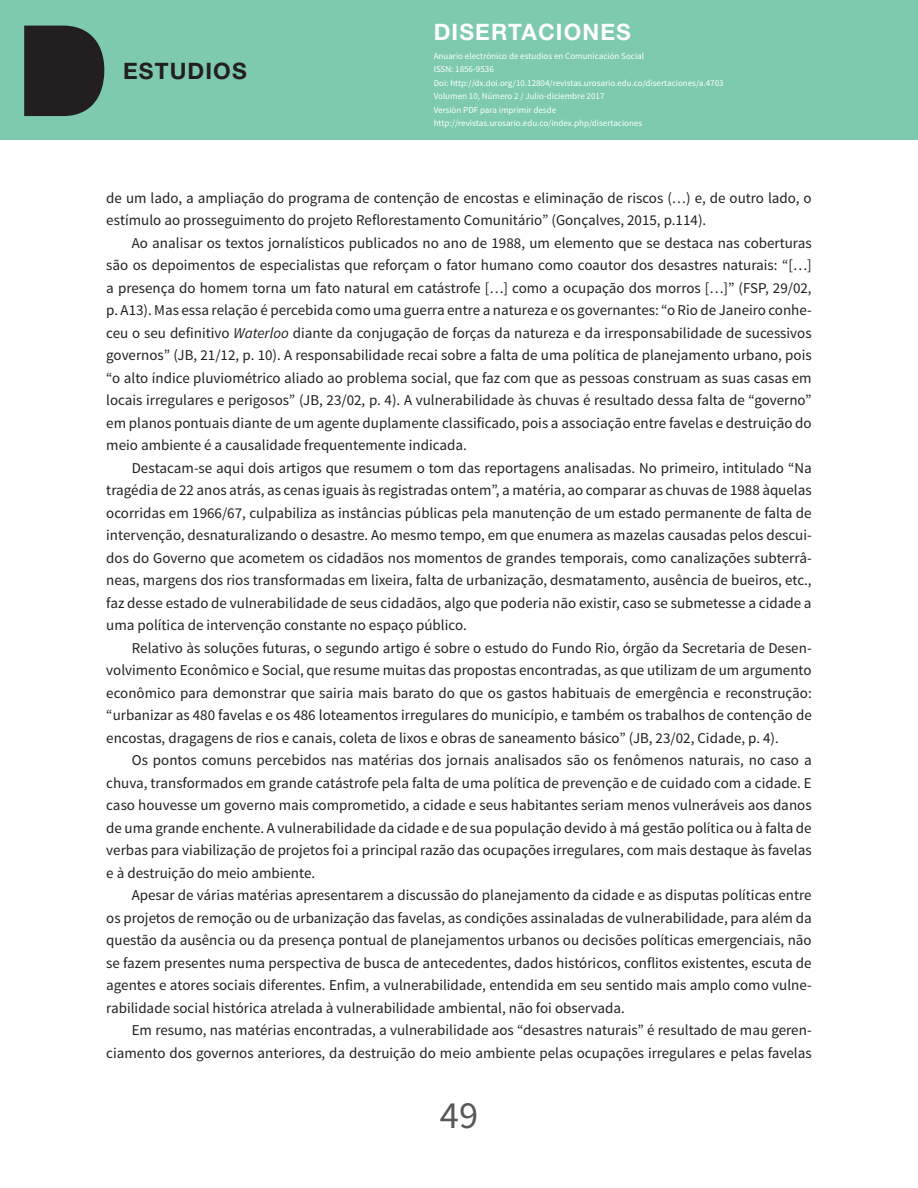
<style>
.page{position:relative;width:918px;height:1188px;background:#fff}
.page>*{position:absolute;margin:0;border:0;box-sizing:border-box;transform-origin:0 0}
.t1{font:38.4px "Source Sans Pro";color:#57585a}
.t2{font:700 22.65px "Helvetica Neue LT Std";letter-spacing:.05em;color:#fff}
.t3{font:700 22.65px "Helvetica Neue LT Std";letter-spacing:.05em;color:#231f20}
.p2{font:15px/22.5px "Source Sans Pro";color:#231f20;text-align:justify}
.t4{font:9px/13.5px "Source Sans Pro";color:#fff}
.s1{font-style:inherit}
.s2{font-style:italic}
</style>
<div class="page">
<div style="left:0;top:0;width:918px;height:139px;background:#7dcaae"></div>
<svg style="left:24px;top:26px;width:80px;height:90px;background:#2b2e2d"></svg>
<h2 class="t3" style="left:123px;top:57px;width:125px">ESTUDIOS</h2>
<h2 class="t2" style="left:434px;top:18px;width:199px">DISERTACIONES</h2>
<p class="t4" style="left:434px;top:49px;width:292px">Anuario electrónico de estudios en Comunicación Social<br><span class="s1">ISSN</span>: 1856-9536<br>Doi: http://dx.doi.org/10.12804/revistas.urosario.edu.co/disertaciones/a.4703<br>Volumen 10, Número 2 / Julio-diciembre 2017<br>Versión <span class="s1">PDF</span> para imprimir desde http://revistas.urosario.edu.co/index.php/disertaciones</p>
<p class="p2" style="left:106px;top:187px;width:707px">de um lado, a ampliação do programa de contenção de encostas e eliminação de riscos (…) e, de outro lado, o estímulo ao prosseguimento do projeto Reflorestamento Comunitário” (Gonçalves, 2015, p.114).</p>
<p class="p2" style="left:106px;top:232px;width:707px;text-indent:26px">Ao analisar os textos jornalísticos publicados no ano de 1988, um elemento que se destaca nas coberturas são os depoimentos de especialistas que reforçam o fator humano como coautor dos desastres naturais: “[…] a presença do homem torna um fato natural em catástrofe […] como a ocupação dos morros […]” (<span class="s1">FSP</span>, 29/02, p. A13). Mas essa relação é percebida como uma guerra entre a natureza e os governantes: “o Rio de Janeiro conhe&shy;ceu o seu definitivo <span class="s2">Waterloo</span> diante da conjugação de forças da natureza e da irresponsabilidade de sucessivos governos” (<span class="s1">JB</span>, 21/12, p. 10). A responsabilidade recai sobre a falta de uma política de planejamento urbano, pois “o alto índice pluviométrico aliado ao problema social, que faz com que as pessoas construam as suas casas em locais irregulares e perigosos” (<span class="s1">JB</span>, 23/02, p. 4). A vulnerabilidade às chuvas é resultado dessa falta de “governo” em planos pontuais diante de um agente duplamente classificado, pois a associação entre favelas e destruição do meio ambiente é a causalidade frequentemente indicada.</p>
<p class="p2" style="left:106px;top:457px;width:707px;text-indent:26px">Destacam-se aqui dois artigos que resumem o tom das reportagens analisadas. No primeiro, intitulado “Na tragédia de 22 anos atrás, as cenas iguais às registradas ontem”, a matéria, ao comparar as chuvas de 1988 àquelas ocorridas em 1966/67, culpabiliza as instâncias públicas pela manutenção de um estado permanente de falta de intervenção, desnaturalizando o desastre. Ao mesmo tempo, em que enumera as mazelas causadas pelos descui&shy;dos do Governo que acometem os cidadãos nos momentos de grandes temporais, como canalizações subterrâ&shy;neas, margens dos rios transformadas em lixeira, falta de urbanização, desmatamento, ausência de bueiros, etc., faz desse estado de vulnerabilidade de seus cidadãos, algo que poderia não existir, caso se submetesse a cidade a uma política de intervenção constante no espaço público.</p>
<p class="p2" style="left:106px;top:637px;width:707px;text-indent:26px">Relativo às soluções futuras, o segundo artigo é sobre o estudo do Fundo Rio, órgão da Secretaria de Desen&shy;volvimento Econômico e Social, que resume muitas das propostas encontradas, as que utilizam de um argumento econômico para demonstrar que sairia mais barato do que os gastos habituais de emergência e reconstrução: “urbanizar as 480 favelas e os 486 loteamentos irregulares do município, e também os trabalhos de contenção de encostas, dragagens de rios e canais, coleta de lixos e obras de saneamento básico” (<span class="s1">JB</span>, 23/02, Cidade, p. 4).</p>
<p class="p2" style="left:106px;top:749px;width:707px;text-indent:26px">Os pontos comuns percebidos nas matérias dos jornais analisados são os fenômenos naturais, no caso a chuva, transformados em grande catástrofe pela falta de uma política de prevenção e de cuidado com a cidade. E caso houvesse um governo mais comprometido, a cidade e seus habitantes seriam menos vulneráveis aos danos de uma grande enchente. A vulnerabilidade da cidade e de sua população devido à má gestão política ou à falta de verbas para viabilização de projetos foi a principal razão das ocupações irregulares, com mais destaque às favelas e à destruição do meio ambiente.</p>
<p class="p2" style="left:106px;top:884px;width:707px;text-indent:26px">Apesar de várias matérias apresentarem a discussão do planejamento da cidade e as disputas políticas entre os projetos de remoção ou de urbanização das favelas, as condições assinaladas de vulnerabilidade, para além da questão da ausência ou da presença pontual de planejamentos urbanos ou decisões políticas emergenciais, não se fazem presentes numa perspectiva de busca de antecedentes, dados históricos, conflitos existentes, escuta de agentes e atores sociais diferentes. Enfim, a vulnerabilidade, entendida em seu sentido mais amplo como vulne&shy;rabilidade social histórica atrelada à vulnerabilidade ambiental, não foi observada.</p>
<p class="p2" style="left:106px;top:1019px;width:707px;text-align:right">Em resumo, nas matérias encontradas, a vulnerabilidade aos “desastres naturais” é resultado de mau geren&shy;ciamento dos governos anteriores, da destruição do meio ambiente pelas ocupações irregulares e pelas favelas</p>
<h1 class="t1" style="left:440px;top:1092px;width:40px">49</h1>
</div>
